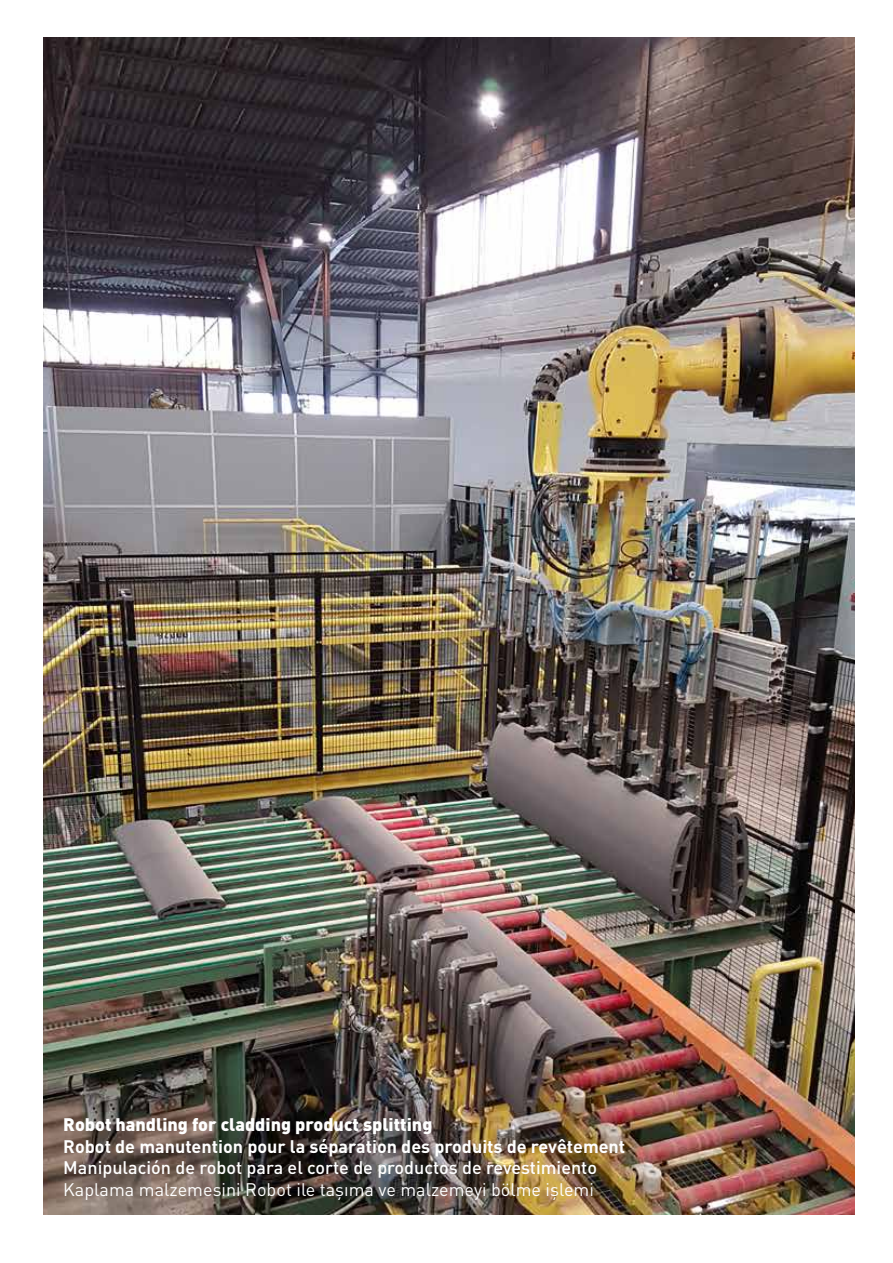
<style>
.page{position:relative;width:893px;height:1263px;background:#fff}
.page>*{position:absolute;margin:0;border:0;box-sizing:border-box;transform-origin:0 0}
.t1{font:700 18px "DIN Pro";color:#fff}
.t2{font:500 18px "DIN Pro";color:#fff}
.t3{font:18px "DIN Pro";color:#fff}
.t4{font:900 18px "DIN Pro";color:#fff}
</style>
<div class="page">
<img style="left:43px;top:38px;width:812px;height:1177px">
<p class="t4" style="left:63px;top:1112px;width:371px">Robot handling for cladding product splitting</p>
<p class="t1" style="left:63px;top:1134px;width:563px">Robot de manutention pour la séparation des produits de revêtement</p>
<p class="t2" style="left:63px;top:1155px;width:535px">Manipulación de robot para el corte de productos de revestimiento</p>
<p class="t3" style="left:63px;top:1177px;width:532px">Kaplama malzemesini Robot ile taşıma ve malzemeyi bölme işlemi</p>
</div>
